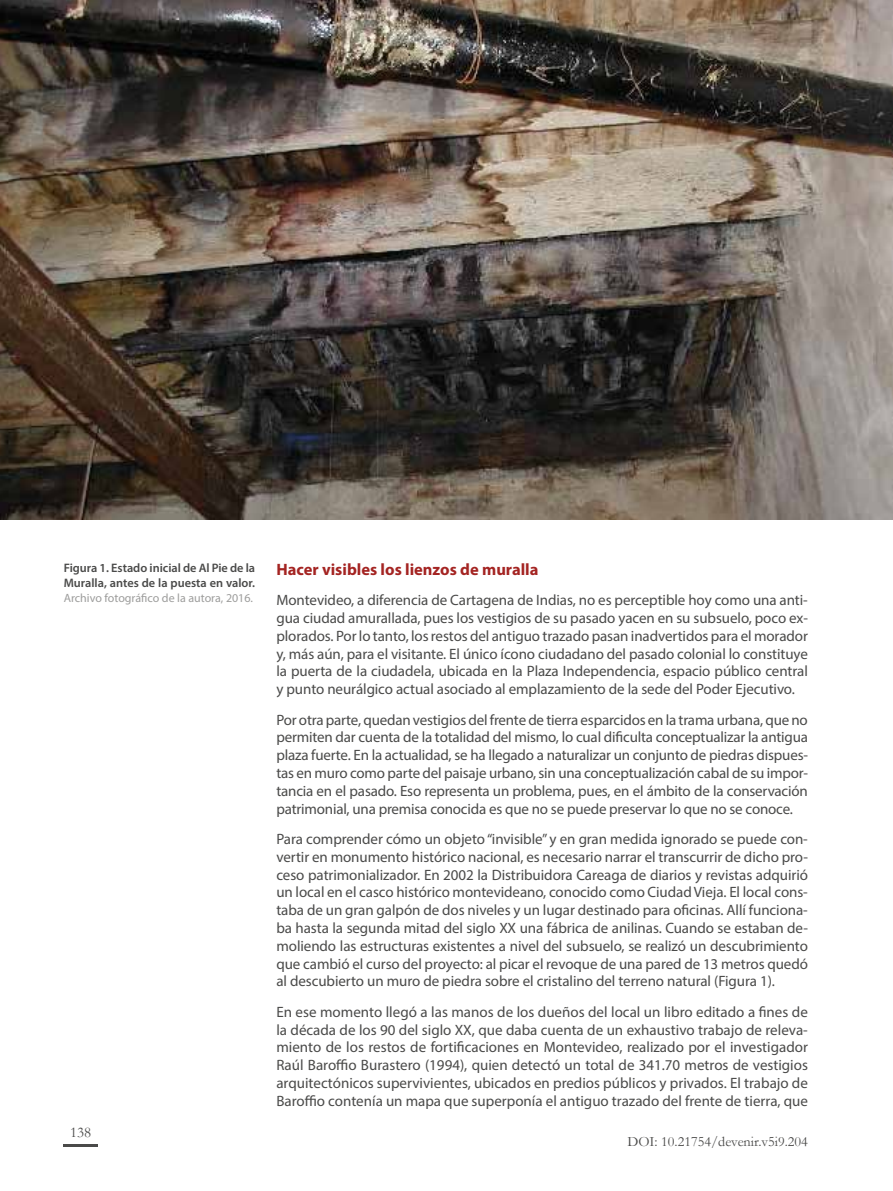
<style>
.page{position:relative;width:893px;height:1191px;background:#fff}
.page>*{position:absolute;margin:0;border:0;box-sizing:border-box;transform-origin:0 0}
.t1{font:700 16.5px "Myriad Pro";color:#a42422}
.t2{font:15px/17.7px "Myriad Pro";letter-spacing:-.005em;color:#4a4a49;text-align:justify}
.t3{font:15px "Garamond";color:#4a4a49}
.t4{font:14.25px "Garamond";color:#4a4a49}
.t5{font:600 12.3px/15px "Myriad Pro";color:#4a4a49}
.t6{font:12px "Myriad Pro";color:#9d9d9c}
</style>
<div class="page">
<hr style="left:64px;top:1144px;width:34px;height:2px;background:#4a4a49">
<img style="left:0;top:0;width:893px;height:520px">
<p class="t5" style="left:64px;top:559px;width:193px">Figura 1. Estado inicial de Al Pie de la<br>Muralla, antes de la puesta en valor.</p>
<p class="t6" style="left:64px;top:590px;width:191px">Archivo fotográfico de la autora, 2016.</p>
<p class="t3" style="left:70px;top:1122px;width:23px">138</p>
<p class="t1" style="left:276px;top:558px;width:264px">Hacer visibles los lienzos de muralla</p>
<p class="t2" style="left:276px;top:591px;width:533px">Montevideo, a diferencia de Cartagena de Indias, no es perceptible hoy como una anti&shy;gua ciudad amurallada, pues los vestigios de su pasado yacen en su subsuelo, poco ex&shy;plorados. Por lo tanto, los restos del antiguo trazado pasan inadvertidos para el morador y, más aún, para el visitante. El único ícono ciudadano del pasado colonial lo constituye la puerta de la ciudadela, ubicada en la Plaza Independencia, espacio público central y punto neurálgico actual asociado al emplazamiento de la sede del Poder Ejecutivo.</p>
<p class="t2" style="left:276px;top:710px;width:533px">Por otra parte, quedan vestigios del frente de tierra esparcidos en la trama urbana, que no permiten dar cuenta de la totalidad del mismo, lo cual dificulta conceptualizar la antigua plaza fuerte. En la actualidad, se ha llegado a naturalizar un conjunto de piedras dispues&shy;tas en muro como parte del paisaje urbano, sin una conceptualización cabal de su impor&shy;tancia en el pasado. Eso representa un problema, pues, en el ámbito de la conservación patrimonial, una premisa conocida es que no se puede preservar lo que no se conoce.</p>
<p class="t2" style="left:276px;top:830px;width:533px">Para comprender cómo un objeto “invisible” y en gran medida ignorado se puede con&shy;vertir en monumento histórico nacional, es necesario narrar el transcurrir de dicho pro&shy;ceso patrimonializador. En 2002 la Distribuidora Careaga de diarios y revistas adquirió un local en el casco histórico montevideano, conocido como Ciudad Vieja. El local cons&shy;taba de un gran galpón de dos niveles y un lugar destinado para oficinas. Allí funciona&shy;ba hasta la segunda mitad del siglo XX una fábrica de anilinas. Cuando se estaban de&shy;moliendo las estructuras existentes a nivel del subsuelo, se realizó un descubrimiento que cambió el curso del proyecto: al picar el revoque de una pared de 13 metros quedó al descubierto un muro de piedra sobre el cristalino del terreno natural (Figura 1).</p>
<p class="t2" style="left:276px;top:1002px;width:533px">En ese momento llegó a las manos de los dueños del local un libro editado a fines de la década de los 90 del siglo XX, que daba cuenta de un exhaustivo trabajo de releva&shy;miento de los restos de fortificaciones en Montevideo, realizado por el investigador Raúl Baroffio Burastero (1994), quien detectó un total de 341.70 metros de vestigios arquitectónicos supervivientes, ubicados en predios públicos y privados. El trabajo de Baroffio contenía un mapa que superponía el antiguo trazado del frente de tierra, que</p>
<p class="t4" style="left:627px;top:1132px;width:182px">DOI: 10.21754/devenir.v5i9.204</p>
</div>
